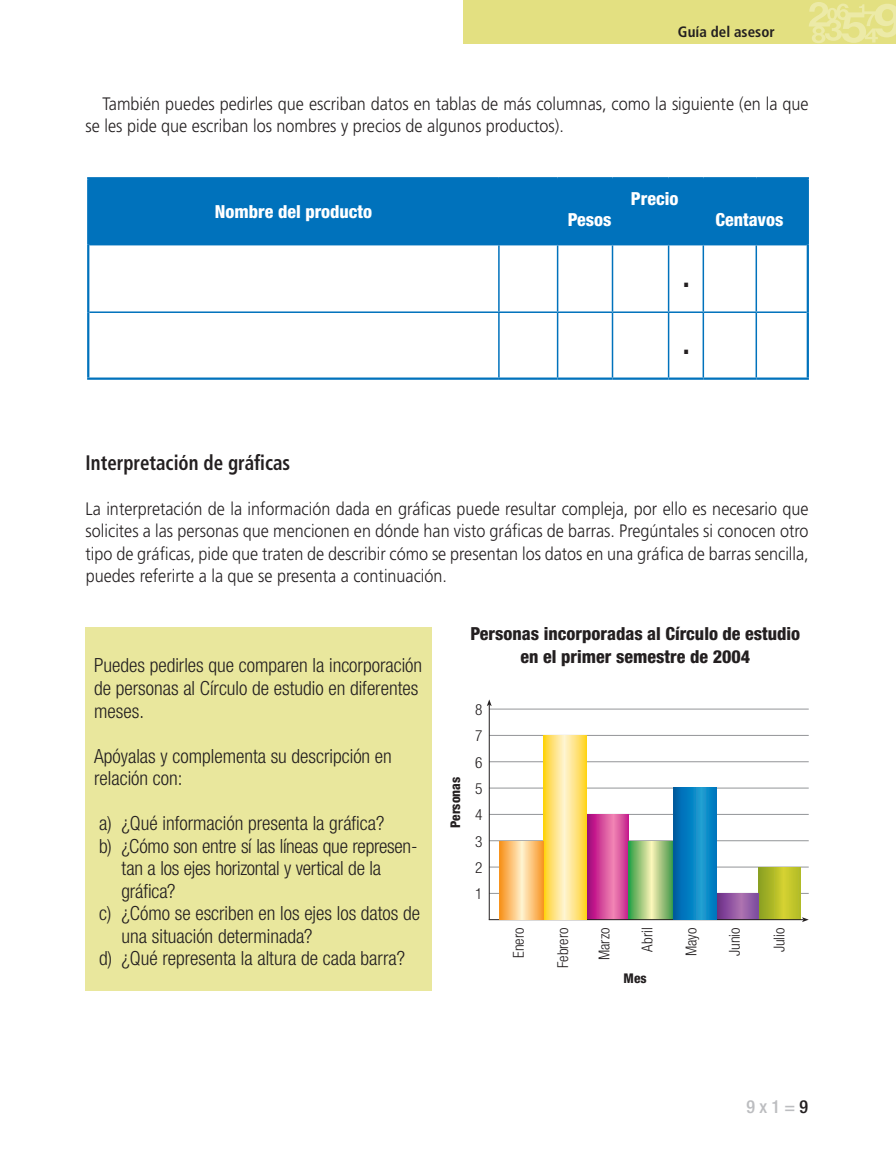
<style>
.page{position:relative;width:896px;height:1150px;background:#fff}
.page>*{position:absolute;margin:0;border:0;box-sizing:border-box;transform-origin:0 0}
.t1{font:800 condensed 24px "Helvetica Neue LT Std";color:#231f20}
.t2{font:700 condensed 21px "Frutiger";color:#231f20;scale:.9 1}
.t3{font:300 condensed 19.5px/22.5px "Helvetica Neue LT Std";color:#231f20}
.t4{font:300 18px/22.5px "Frutiger";color:#231f20;scale:.9 1}
.t5{font:800 condensed 18px/22.5px "Helvetica Neue LT Std";color:#231f20;text-align:center}
.t6{font:800 condensed 18px "Helvetica Neue LT Std";color:#fff}
.t7{font:500 condensed 18px "Helvetica Neue LT Std";color:#bcbdc0}
.t8{font:300 condensed 15.3px/26.2px "Helvetica Neue LT Std";color:#231f20;text-align:justify}
.t9{font:300 condensed 15px "Helvetica Neue LT Std";color:#231f20}
.t10{font:700 condensed 15px "Frutiger";color:#231f20}
.t11{font:800 condensed 13.35px "Helvetica Neue LT Std";color:#231f20}
.s1{color:#231f20}
</style>
<div class="page">
<div style="left:463px;top:0;width:433px;height:44px;background:#e3e081"></div>
<div style="left:86px;top:627px;width:346px;height:363px;background:#e9e79d"></div>
<div style="left:89px;top:179px;width:717px;height:65px;background:#0072bc"></div>
<hr style="left:87px;top:177px;width:412px;height:2px;background:#0072bc">
<hr style="left:87px;top:179px;width:2px;height:66px;background:#0072bc">
<hr style="left:499px;top:177px;width:58px;height:2px;background:#0072bc">
<hr style="left:557px;top:177px;width:55px;height:2px;background:#0072bc">
<hr style="left:612px;top:177px;width:56px;height:2px;background:#0072bc">
<hr style="left:668px;top:177px;width:35px;height:2px;background:#0072bc">
<hr style="left:703px;top:177px;width:53px;height:2px;background:#0072bc">
<hr style="left:756px;top:177px;width:53px;height:2px;background:#0072bc">
<hr style="left:806px;top:179px;width:3px;height:66px;background:#0072bc">
<hr style="left:87px;top:245px;width:2px;height:67px;background:#0072bc">
<hr style="left:806px;top:245px;width:3px;height:67px;background:#0072bc">
<hr style="left:87px;top:312px;width:2px;height:65px;background:#0072bc">
<hr style="left:806px;top:312px;width:3px;height:65px;background:#0072bc">
<hr style="left:87px;top:377px;width:412px;height:3px;background:#0072bc">
<hr style="left:499px;top:377px;width:58px;height:3px;background:#0072bc">
<hr style="left:557px;top:377px;width:55px;height:3px;background:#0072bc">
<hr style="left:612px;top:377px;width:56px;height:3px;background:#0072bc">
<hr style="left:668px;top:377px;width:35px;height:3px;background:#0072bc">
<hr style="left:703px;top:377px;width:53px;height:3px;background:#0072bc">
<hr style="left:756px;top:377px;width:53px;height:3px;background:#0072bc">
<hr style="left:498px;top:179px;width:1px;height:65px;background:#0072bc">
<hr style="left:89px;top:244px;width:410px;height:1px;background:#0072bc">
<hr style="left:499px;top:244px;width:58px;height:1px;background:#0072bc">
<hr style="left:498px;top:245px;width:1px;height:66px;background:#0072bc">
<hr style="left:557px;top:244px;width:55px;height:1px;background:#0072bc">
<hr style="left:557px;top:245px;width:1px;height:66px;background:#0072bc">
<hr style="left:612px;top:244px;width:56px;height:1px;background:#0072bc">
<hr style="left:612px;top:245px;width:1px;height:66px;background:#0072bc">
<hr style="left:668px;top:244px;width:35px;height:1px;background:#0072bc">
<hr style="left:668px;top:245px;width:1px;height:66px;background:#0072bc">
<hr style="left:703px;top:244px;width:53px;height:1px;background:#0072bc">
<hr style="left:702px;top:245px;width:2px;height:66px;background:#0072bc">
<hr style="left:756px;top:244px;width:50px;height:1px;background:#0072bc">
<hr style="left:755px;top:245px;width:2px;height:66px;background:#0072bc">
<hr style="left:89px;top:311px;width:410px;height:2px;background:#0072bc">
<hr style="left:499px;top:311px;width:58px;height:2px;background:#0072bc">
<hr style="left:498px;top:313px;width:1px;height:64px;background:#0072bc">
<hr style="left:557px;top:311px;width:55px;height:2px;background:#0072bc">
<hr style="left:557px;top:313px;width:1px;height:64px;background:#0072bc">
<hr style="left:612px;top:311px;width:56px;height:2px;background:#0072bc">
<hr style="left:612px;top:313px;width:1px;height:64px;background:#0072bc">
<hr style="left:668px;top:311px;width:35px;height:2px;background:#0072bc">
<hr style="left:668px;top:313px;width:1px;height:64px;background:#0072bc">
<hr style="left:703px;top:311px;width:53px;height:2px;background:#0072bc">
<hr style="left:702px;top:313px;width:2px;height:64px;background:#0072bc">
<hr style="left:756px;top:311px;width:50px;height:2px;background:#0072bc">
<hr style="left:755px;top:313px;width:2px;height:64px;background:#0072bc">
<hr style="left:489px;top:708px;width:319px;height:1px;background:#939598">
<hr style="left:489px;top:734px;width:319px;height:1px;background:#939598">
<hr style="left:489px;top:761px;width:319px;height:1px;background:#939598">
<hr style="left:489px;top:787px;width:319px;height:1px;background:#939598">
<hr style="left:489px;top:813px;width:319px;height:1px;background:#939598">
<hr style="left:489px;top:840px;width:319px;height:1px;background:#939598">
<hr style="left:489px;top:866px;width:319px;height:1px;background:#939598">
<hr style="left:489px;top:892px;width:319px;height:1px;background:#939598">
<hr style="left:489px;top:704px;width:1px;height:215px;background:#231f20">
<svg style="left:487px;top:699px;width:5px;height:7px"></svg>
<svg style="left:586px;top:814px;width:42px;height:105px;background:#d24a97"></svg>
<svg style="left:628px;top:841px;width:46px;height:78px;background:#92c27c"></svg>
<svg style="left:758px;top:867px;width:42px;height:51px;background:#b4bb2a"></svg>
<svg style="left:716px;top:893px;width:42px;height:26px"></svg>
<hr style="left:489px;top:919px;width:314px;height:1px;background:#231f20">
<svg style="left:802px;top:917px;width:6px;height:4px"></svg>
<svg style="left:543px;top:735px;width:43px;height:183px;background:#fee27b"></svg>
<svg style="left:500px;top:841px;width:43px;height:77px;background:#fbc276"></svg>
<svg style="left:674px;top:787px;width:42px;height:132px;background:#0981c1"></svg>
<svg style="left:809px;top:2px;width:87px;height:41px"></svg>
<p class="t10" style="left:678px;top:23px;width:98px">Guía del asesor</p>
<p class="t4" style="left:86px;top:92px;width:805px;text-indent:17px">También puedes pedirles que escriban datos en tablas de más columnas, como la siguiente (en la que se les pide que escriban los nombres y precios de algunos productos).</p>
<p class="t6" style="left:215px;top:200px;width:159px">Nombre del producto</p>
<p class="t6" style="left:631px;top:187px;width:49px">Precio</p>
<p class="t6" style="left:568px;top:208px;width:45px">Pesos</p>
<p class="t6" style="left:715px;top:208px;width:70px">Centavos</p>
<h1 class="t1" style="left:683px;top:263px;width:8px">.</h1>
<h1 class="t1" style="left:683px;top:330px;width:8px">.</h1>
<p class="t2" style="left:86px;top:450px;width:229px">Interpretación de gráficas</p>
<p class="t4" style="left:86px;top:497px;width:805px;text-align:justify">La interpretación de la información dada en gráficas puede resultar compleja, por ello es necesario que solicites a las personas que mencionen en dónde han visto gráficas de barras. Pregúntales si conocen otro tipo de gráficas, pide que traten de describir cómo se presentan los datos en una gráfica de barras sencilla, puedes referirte a la que se presenta a continuación.</p>
<p class="t3" style="left:94px;top:654px;width:329px">Puedes pedirles que comparen la incorporación de personas al Círculo de estudio en diferentes meses.</p>
<p class="t3" style="left:94px;top:744px;width:299px">Apóyalas y complementa su descripción en relación con:</p>
<p class="t3" style="left:99px;top:811px;width:287px">a) ¿Qué información presenta la gráfica?</p>
<p class="t3" style="left:99px;top:834px;width:320px">b) ¿Cómo son entre sí las líneas que represen-</p>
<p class="t3" style="left:122px;top:856px;width:261px">tan a los ejes horizontal y vertical de la</p>
<p class="t3" style="left:122px;top:879px;width:55px">gráfica?</p>
<p class="t3" style="left:99px;top:901px;width:322px">c) ¿Cómo se escriben en los ejes los datos de</p>
<p class="t3" style="left:122px;top:924px;width:192px">una situación determinada?</p>
<p class="t3" style="left:99px;top:946px;width:307px">d) ¿Qué representa la altura de cada barra?</p>
<p class="t5" style="left:470px;top:622px;width:331px">Personas incorporadas al Círculo de estudio en el primer semestre de 2004</p>
<p class="t11" style="left:447px;top:827px;width:53px;rotate:-90deg">Personas</p>
<p class="t8" style="left:475px;top:696px;width:9px">8<br>7<br>6<br>5<br>4<br>3<br>2<br>1</p>
<p class="t9" style="left:510px;top:957px;width:32px;rotate:-90deg">Enero</p>
<p class="t9" style="left:554px;top:968px;width:42px;rotate:-90deg">Febrero</p>
<p class="t9" style="left:595px;top:960px;width:34px;rotate:-90deg">Marzo</p>
<p class="t9" style="left:639px;top:951px;width:25px;rotate:-90deg">Abril</p>
<p class="t9" style="left:682px;top:956px;width:30px;rotate:-90deg">Mayo</p>
<p class="t9" style="left:726px;top:956px;width:30px;rotate:-90deg">Junio</p>
<p class="t9" style="left:770px;top:952px;width:26px;rotate:-90deg">Julio</p>
<p class="t11" style="left:623px;top:970px;width:25px">Mes</p>
<p class="t7" style="left:746px;top:1095px;width:63px">9 x 1 = <span class="s1">9</span></p>
</div>
